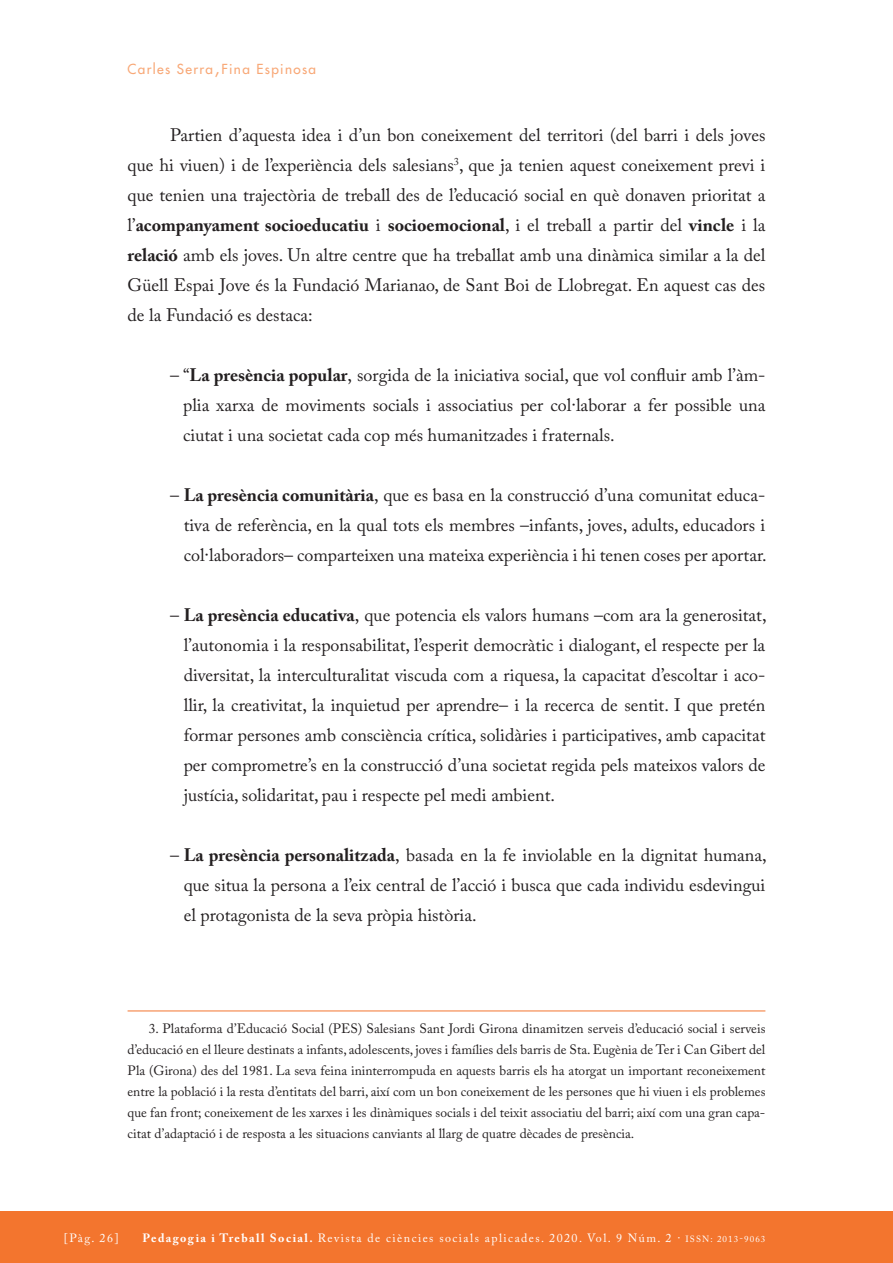
<style>
.page{position:relative;width:893px;height:1263px;background:#fff}
.page>*{position:absolute;margin:0;border:0;box-sizing:border-box;transform-origin:0 0}
.TEXT_COMU{font:18px/30px "Adobe Caslon Pro";color:#231f20;text-align:justify}
.NOTES_PEU_PAGINA{font:13.5px/21px "Adobe Caslon Pro";color:#231f20;text-align:justify}
.CAPÇALERA_ESQUERRA{font:13.5px "Futura";letter-spacing:.1em;color:#f8a877}
.t1{font:12px "Adobe Caslon Pro";letter-spacing:.12em;color:#fff}
.s1{font-size:18px}
.s2{font-weight:700}
.s3{font-size:9px}
</style>
<div class="page">
<div style="left:0;top:1212px;width:893px;height:51px;background:#f3752e"></div>
<hr style="left:128px;top:1010px;width:637px;height:1px;background:#f3752e">
<p class="CAPÇALERA_ESQUERRA" style="left:128px;top:60px;width:190px">Carles Serra<span class="s1">,</span>Fina Espinosa</p>
<p class="TEXT_COMU" style="left:128px;top:120px;width:639px;text-indent:43px">Partien d’aquesta idea i d’un bon coneixement del territori (del barri i dels joves que hi viuen) i de l’experiència dels salesians<sup>3</sup>, que ja tenien aquest coneixement previ i que tenien una trajectòria de treball des de l’educació social en què donaven prioritat a l’<span class="s2">acompanyament socioeducatiu</span> i <span class="s2">socioemocional</span>, i el treball a partir del <span class="s2">vincle</span> i la <span class="s2">relació</span> amb els joves. Un altre centre que ha treballat amb una dinàmica similar a la del Güell Espai Jove és la Fundació Marianao, de Sant Boi de Llobregat. En aquest cas des de la Fundació es destaca:</p>
<p class="TEXT_COMU" style="left:183px;top:360px;width:584px;text-indent:-13px">– “<span class="s2">La presència popular</span>, sorgida de la iniciativa social, que vol confluir amb l’àm&shy;plia xarxa de moviments socials i associatius per col·laborar a fer possible una ciutat i una societat cada cop més humanitzades i fraternals.</p>
<p class="TEXT_COMU" style="left:184px;top:480px;width:584px;text-indent:-14px">– <span class="s2">La presència comunitària</span>, que es basa en la construcció d’una comunitat educa&shy;tiva de referència, en la qual tots els membres –infants, joves, adults, educadors i col·laboradors– comparteixen una mateixa experiència i hi tenen coses per aportar.</p>
<p class="TEXT_COMU" style="left:184px;top:600px;width:584px;text-indent:-14px">– <span class="s2">La presència educativa</span>, que potencia els valors humans –com ara la generositat, l’autonomia i la responsabilitat, l’esperit democràtic i dialogant, el respecte per la diversitat, la interculturalitat viscuda com a riquesa, la capacitat d’escoltar i aco&shy;llir, la creativitat, la inquietud per aprendre– i la recerca de sentit. I que pretén formar persones amb consciència crítica, solidàries i participatives, amb capacitat per comprometre’s en la construcció d’una societat regida pels mateixos valors de justícia, solidaritat, pau i respecte pel medi ambient.</p>
<p class="TEXT_COMU" style="left:184px;top:840px;width:585px;text-indent:-14px">– <span class="s2">La presència personalitzada</span>, basada en la fe inviolable en la dignitat humana, que situa la persona a l’eix central de l’acció i busca que cada individu esdevingui el protagonista de la seva pròpia història.</p>
<p class="NOTES_PEU_PAGINA" style="left:128px;top:1017px;width:639px;text-indent:21px">3. Plataforma d’Educació Social (PES) Salesians Sant Jordi Girona dinamitzen serveis d’educació social i serveis d’educació en el lleure destinats a infants, adolescents, joves i famílies dels barris de Sta. Eugènia de Ter i Can Gibert del Pla (Girona) des del 1981. La seva feina ininterrompuda en aquests barris els ha atorgat un important reconeixement entre la població i la resta d’entitats del barri, així com un bon coneixement de les persones que hi viuen i els problemes que fan front; coneixement de les xarxes i les dinàmiques socials i del teixit associatiu del barri; així com una gran capa&shy;citat d’adaptació i de resposta a les situacions canviants al llarg de quatre dècades de presència.</p>
<p class="t1" style="left:64px;top:1231px;width:56px">[Pàg. 26]</p>
<p class="t1" style="left:143px;top:1231px;width:624px"><span class="s2">Pedagogia i Treball Social.</span> Revista de ciències socials aplicades. 2020. Vol. 9 Núm. 2 · <span class="s3">ISSN: 2013-9063</span></p>
</div>
